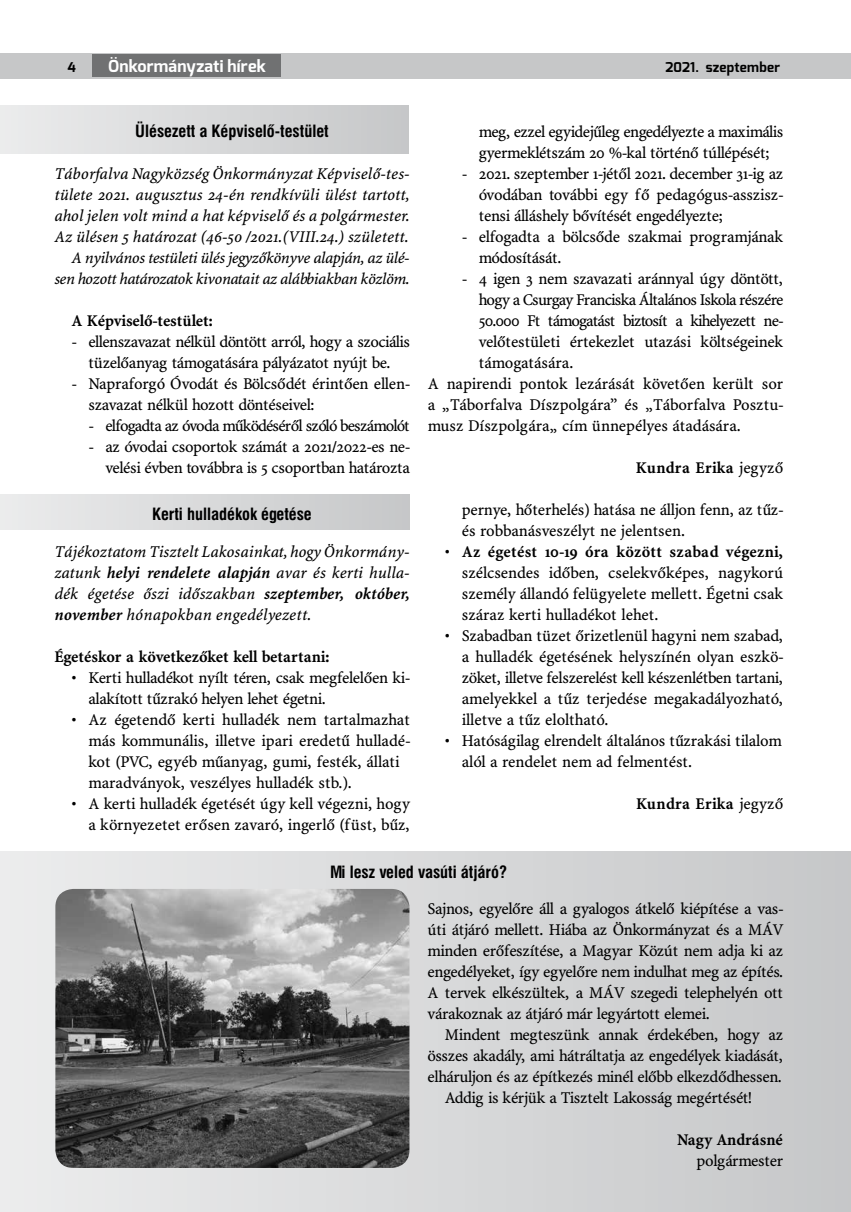
<style>
.page{position:relative;width:851px;height:1212px;background:#fff}
.page>*{position:absolute;margin:0;border:0;box-sizing:border-box;transform-origin:0 0}
.t1{font:16.5px/21px "Minion PFL";color:#000}
.t2{font:16.5px/21px "Minion PFL";letter-spacing:.02em;color:#000}
.t3{font:italic 16.5px/21px "Minion PFL";color:#000;text-align:justify}
.t4{font:700 16.5px "Swiss 721 Cn PFL";color:#000}
.t5{font:700 16.5px "Minion PFL";color:#000}
.t6{font:16.5px "Minion PFL";letter-spacing:-.025em;color:#000}
.t7{font:16.5px "Minion PFL";letter-spacing:-.02em;color:#000}
.t8{font:16.5px "Minion PFL";letter-spacing:-.03em;color:#000}
.t9{font:700 16.5px "Minion PFL";letter-spacing:.02em;color:#000}
.t10{font:700 16.5px "Exo";letter-spacing:.015em;color:#fff}
.t11{font:italic 16.2px/21px "Minion PFL";letter-spacing:-.03em;color:#000;text-align:right}
.t12{font:700 13.5px "Exo";letter-spacing:.015em;color:#000}
.s1{font-weight:700}
.s2{font-weight:400}
</style>
<div class="page">
<div style="left:0;top:53px;width:850px;height:26px;background:#c6c7c8"></div>
<div style="left:92px;top:55px;width:189px;height:22px;background:#707172"></div>
<div style="left:0;top:106px;width:408px;height:47px;background:linear-gradient(to right,#ebeced,#c6c7c9)"></div>
<div style="left:0;top:494px;width:409px;height:35px;background:linear-gradient(to right,#ebeced,#c6c7c9)"></div>
<div style="left:0;top:851px;width:850px;height:361px;background:linear-gradient(to right,#eceded,#c6c7c9)"></div>
<img style="left:55px;top:889px;width:354px;height:279px">
<p class="t12" style="left:68px;top:58px;width:10px">4</p>
<p class="t10" style="left:108px;top:55px;width:159px">Önkormányzati hírek</p>
<p class="t12" style="left:665px;top:58px;width:116px">2021. szeptember</p>
<p class="t4" style="left:135px;top:121px;width:195px">Ülésezett a Képviselő-testület</p>
<p class="t3" style="left:54px;top:164px;width:357px">Táborfalva Nagyközség Önkormányzat Képviselő-tes&shy;tülete 2021. augusztus 24-én rendkívüli ülést tartott, ahol jelen volt mind a hat képviselő és a polgármester.<br>Az ülésen 5 határozat (46-50 /2021.(VIII.24.) született.</p>
<p class="t11" style="left:54px;top:248px;width:357px">A nyilvános testületi ülés jegyzőkönyve alapján, az ülé&shy;sen hozott határozatok kivonatait az alábbiakban közlöm.</p>
<p class="t5" style="left:71px;top:312px;width:143px">A Képviselő-testület:</p>
<p class="t1" style="left:71px;top:332px;width:340px;text-align:center">- ellenszavazat nélkül döntött arról, hogy a szociális tüzelőanyag támogatására pályázatot nyújt be.</p>
<p class="t1" style="left:88px;top:374px;width:323px;text-indent:-17px">- Napraforgó Óvodát és Bölcsődét érintően ellen&shy;szavazat nélkül hozott döntéseivel:</p>
<p class="t6" style="left:88px;top:417px;width:322px">- elfogadta az óvoda működéséről szóló beszámolót</p>
<p class="t1" style="left:88px;top:437px;width:323px;text-align:right">- az óvodai csoportok számát a 2021/2022-es ne&shy;velési évben továbbra is 5 csoportban határozta</p>
<p class="t4" style="left:152px;top:504px;width:161px">Kerti hulladékok égetése</p>
<p class="t3" style="left:54px;top:542px;width:357px">Tájékoztatom Tisztelt Lakosainkat, hogy Önkormány&shy;zatunk <span class="s1">helyi rendelete alapján</span> avar és kerti hulla&shy;dék égetése őszi időszakban <span class="s1">szeptember, október, november</span> hónapokban engedélyezett.</p>
<p class="t5" style="left:54px;top:648px;width:276px">Égetéskor a következőket kell betartani:</p>
<p class="t1" style="left:88px;top:668px;width:323px;text-indent:-17px">• Kerti hulladékot nyílt téren, csak megfelelően ki&shy;alakított tűzrakó helyen lehet égetni.</p>
<p class="t2" style="left:88px;top:710px;width:323px;text-indent:-17px">• Az égetendő kerti hulladék nem tartalmazhat más kommunális, illetve ipari eredetű hulladé&shy;kot (PVC, egyéb műanyag, gumi, festék, állati maradványok, veszélyes hulladék stb.).</p>
<p class="t2" style="left:71px;top:794px;width:339px;text-align:right">• A kerti hulladék égetését úgy kell végezni, hogy a környezetet erősen zavaró, ingerlő (füst, bűz,</p>
<p class="t1" style="left:478px;top:122px;width:305px">meg, ezzel egyidejűleg engedélyezte a maximális gyermeklétszám 20 %-kal történő túllépését;</p>
<p class="t1" style="left:478px;top:164px;width:306px;text-align:justify;text-indent:-17px">- 2021. szeptember 1-jétől 2021. december 31-ig az óvodában további egy fő pedagógus-asszisz&shy;tensi álláshely bővítését engedélyezte;</p>
<p class="t1" style="left:478px;top:227px;width:305px;text-indent:-17px">- elfogadta a bölcsőde szakmai programjának módosítását.</p>
<p class="t1" style="left:461px;top:269px;width:323px">- 4 igen 3 nem szavazati aránnyal úgy döntött,</p>
<p class="t7" style="left:478px;top:291px;width:306px">hogy a Csurgay Franciska Általános Iskola részére</p>
<p class="t8" style="left:478px;top:312px;width:306px">50.000 Ft támogatást biztosít a kihelyezett ne-</p>
<p class="t1" style="left:478px;top:332px;width:305px">velőtestületi értekezlet utazási költségeinek</p>
<p class="t2" style="left:478px;top:353px;width:96px">támogatására.</p>
<p class="t2" style="left:427px;top:374px;width:357px">A napirendi pontok lezárását követően került sor</p>
<p class="t2" style="left:427px;top:395px;width:357px">a „Táborfalva Díszpolgára” és „Táborfalva Posztu-</p>
<p class="t2" style="left:427px;top:416px;width:314px">musz Díszpolgára„ cím ünnepélyes átadására.</p>
<p class="t9" style="left:635px;top:459px;width:148px">Kundra Erika <span class="s2">jegyző</span></p>
<p class="t1" style="left:461px;top:500px;width:323px">pernye, hőterhelés) hatása ne álljon fenn, az tűz&shy;és robbanásveszélyt ne jelentsen.</p>
<p class="t1" style="left:461px;top:542px;width:323px;text-align:justify;text-indent:-17px">• <span class="s1">Az égetést 10-19 óra között szabad végezni, </span>szélcsendes időben, cselekvőképes, nagykorú személy állandó felügyelete mellett. Égetni csak száraz kerti hulladékot lehet.</p>
<p class="t1" style="left:462px;top:626px;width:323px;text-align:justify;text-indent:-17px">• Szabadban tüzet őrizetlenül hagyni nem szabad, a hulladék égetésének helyszínén olyan eszkö&shy;zöket, illetve felszerelést kell készenlétben tartani, amelyekkel a tűz terjedése megakadályozható, illetve a tűz eloltható.</p>
<p class="t1" style="left:462px;top:731px;width:321px;text-indent:-17px">• Hatóságilag elrendelt általános tűzrakási tilalom alól a rendelet nem ad felmentést.</p>
<p class="t9" style="left:636px;top:795px;width:148px">Kundra Erika <span class="s2">jegyző</span></p>
<p class="t4" style="left:330px;top:862px;width:178px">Mi lesz veled vasúti átjáró?</p>
<p class="t1" style="left:427px;top:899px;width:357px;text-align:justify">Sajnos, egyelőre áll a gyalogos átkelő kiépítése a vas&shy;úti átjáró mellett. Hiába az Önkormányzat és a MÁV minden erőfeszítése, a Magyar Közút nem adja ki az engedélyeket, így egyelőre nem indulhat meg az építés.<br>A tervek elkészültek, a MÁV szegedi telephelyén ott várakoznak az átjáró már legyártott elemei.</p>
<p class="t1" style="left:444px;top:1025px;width:339px">Mindent megteszünk annak érdekében, hogy az</p>
<p class="t1" style="left:427px;top:1046px;width:357px">összes akadály, ami hátráltatja az engedélyek kiadását,</p>
<p class="t1" style="left:427px;top:1067px;width:355px">elháruljon és az építkezés minél előbb elkezdődhessen.</p>
<p class="t1" style="left:444px;top:1088px;width:308px">Addig is kérjük a Tisztelt Lakosság megértését!</p>
<p class="t5" style="left:677px;top:1131px;width:107px">Nagy Andrásné</p>
<p class="t1" style="left:696px;top:1151px;width:88px">polgármester</p>
</div>
